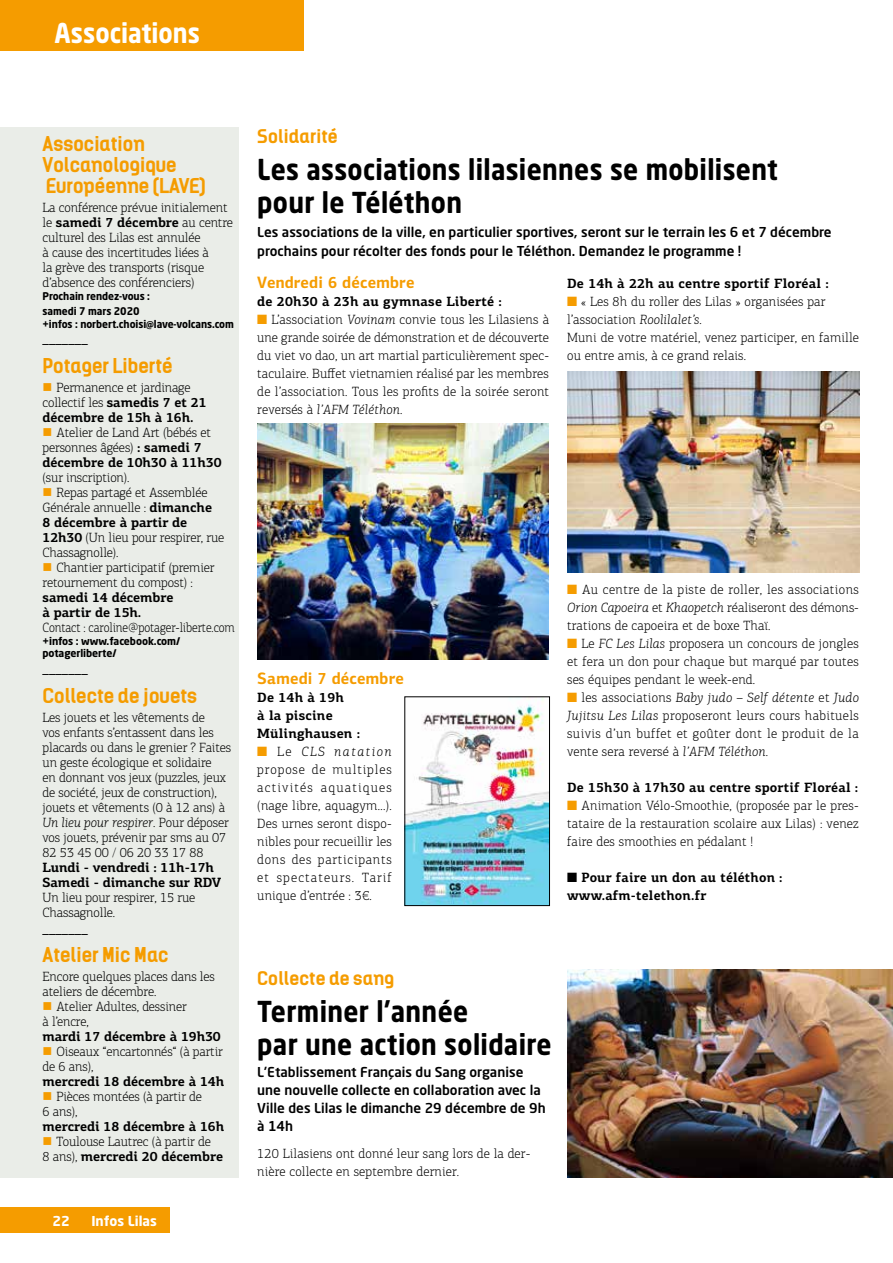
<style>
.page{position:relative;width:893px;height:1263px;background:#fff}
.page>*{position:absolute;margin:0;border:0;box-sizing:border-box;transform-origin:0 0}
.t1{font:700 28.5px/33px "Neo Sans Std";letter-spacing:.015em;color:#000;scale:.9 1}
.t2{font:700 27px "Neo Sans Std";color:#fff;scale:.9 1}
.t3{font:700 19.5px/21px "Kelson";letter-spacing:.005em;color:#f59c00}
.t4{font:700 18px "Kelson";letter-spacing:.01em;color:#f59c00}
.t5{font:700 16.5px "PF Centro Sans Pro";letter-spacing:.015em;color:#f59c00;scale:.94 1}
.t6{font:300 13.5px/15px "PF Centro Slab Pro";letter-spacing:-.005em;color:#000}
.t7{font:500 13.5px/18px "Neo Sans Std";color:#000}
.t8{font:300 13.5px/18px "PF Centro Slab Pro";letter-spacing:.015em;color:#000}
.t9{font:700 13.5px/15px "PF Centro Slab Pro";letter-spacing:-.005em;color:#000}
.t10{font:700 13.5px/18px "PF Centro Slab Pro";letter-spacing:.015em;color:#000}
.t11{font:700 13.5px/18px "PF Centro Slab Pro";letter-spacing:.015em;color:#000;scale:.96 1}
.t12{font:300 13.5px "PF Centro Slab Pro";letter-spacing:-.005em;color:#000;scale:.9 1}
.t13{font:700 13.5px "PF Centro Slab Pro";letter-spacing:.015em;color:#000;scale:.95 1}
.t14{font:700 13.5px "Neo Sans Std";color:#fff}
.t15{font:700 10.5px/15px "Neo Sans Std";letter-spacing:-.005em;color:#000;scale:.96 1}
.t16{font:700 10.5px/12.6px "Neo Sans Std";letter-spacing:-.005em;color:#000}
.s1{font-weight:700}
.s2{color:#f59c00}
.s3{font-style:italic}
</style>
<div class="page">
<div style="left:0;top:0;width:304px;height:51px;background:#f59c00"></div>
<div style="left:0;top:1208px;width:170px;height:25px;background:#f59c00"></div>
<div style="left:0;top:128px;width:239px;height:1050px;background:#eaede8"></div>
<img style="left:567px;top:372px;width:292px;height:201px">
<img style="left:258px;top:423px;width:290px;height:236px">
<img style="left:407px;top:699px;width:141px;height:205px">
<div style="left:405px;top:697px;width:145px;height:209px;border:1px solid #000"></div>
<img style="left:567px;top:969px;width:326px;height:209px">
<h2 class="t2" style="left:55px;top:16px;width:163px">Associations</h2>
<h3 class="t3" style="left:43px;top:132px;width:165px">Association<br>Volcanologique<br>Européenne (LAVE)</h3>
<p class="t6" style="left:43px;top:200px;width:192px">La conférence prévue initialement le <span class="s1">samedi 7 décembre</span> au centre culturel des Lilas est annulée<br>à cause des incertitudes liées à<br>la grève des transports (risque d’absence des conférenciers)</p>
<p class="t15" style="left:43px;top:288px;width:114px">Prochain rendez-vous : samedi 7 mars 2020</p>
<p class="t15" style="left:43px;top:316px;width:201px">+infos : norbert.choisi@lave-volcans.com</p>
<p class="t13" style="left:43px;top:330px;width:49px">_______</p>
<h3 class="t3" style="left:43px;top:354px;width:132px">Potager Liberté</h3>
<p class="t6" style="left:43px;top:380px;width:166px"><span class="s2">■</span> Permanence et jardinage collectif les <span class="s1">samedis 7 et 21 décembre de 15h à 16h.</span></p>
<p class="t6" style="left:43px;top:425px;width:181px"><span class="s2">■</span> Atelier de Land Art (bébés et personnes âgées) <span class="s1">: samedi 7 décembre de 10h30 à 11h30</span></p>
<p class="t6" style="left:43px;top:470px;width:89px">(sur inscription).</p>
<p class="t6" style="left:43px;top:485px;width:183px"><span class="s2">■</span> Repas partagé et Assemblée<br>Générale annuelle : <span class="s1">dimanche<br>8 décembre à partir de<br>12h30</span> (Un lieu pour respirer, rue<br>Chassagnolle).</p>
<p class="t6" style="left:43px;top:560px;width:173px"><span class="s2">■</span> Chantier participatif (premier retournement du compost) :</p>
<p class="t9" style="left:43px;top:590px;width:132px">samedi 14 décembre à partir de 15h.</p>
<p class="t12" style="left:43px;top:620px;width:215px">Contact : caroline@potager-liberte.com</p>
<p class="t16" style="left:43px;top:634px;width:139px">+infos : www.facebook.com/ potagerliberte/</p>
<p class="t13" style="left:43px;top:660px;width:49px">_______</p>
<h3 class="t3" style="left:43px;top:684px;width:156px">Collecte de jouets</h3>
<p class="t6" style="left:43px;top:710px;width:190px">Les jouets et les vêtements de<br>vos enfants s’entassent dans les placards ou dans le grenier ? Faites un geste écologique et solidaire<br>en donnant vos jeux (puzzles, jeux de société, jeux de construction), jouets et vêtements (0 à 12 ans) à<br><span class="s3">Un lieu pour respirer</span>. Pour déposer vos jouets, prévenir par sms au 07<br>82 53 45 00 / 06 20 33 17 88</p>
<p class="t9" style="left:43px;top:859px;width:180px">Lundi - vendredi : 11h-17h<br>Samedi - dimanche sur RDV</p>
<p class="t6" style="left:43px;top:890px;width:154px">Un lieu pour respirer, 15 rue<br>Chassagnolle.</p>
<p class="t13" style="left:43px;top:919px;width:49px">_______</p>
<h3 class="t3" style="left:43px;top:943px;width:127px">Atelier Mic Mac</h3>
<p class="t6" style="left:43px;top:969px;width:174px">Encore quelques places dans les ateliers de décembre.</p>
<p class="t6" style="left:43px;top:999px;width:146px"><span class="s2">■</span> Atelier Adultes, dessiner à l’encre,</p>
<p class="t9" style="left:43px;top:1029px;width:180px">mardi 17 décembre à 19h30</p>
<p class="t6" style="left:43px;top:1044px;width:182px"><span class="s2">■</span> Oiseaux “encartonnés“ (à partir de 6 ans),</p>
<p class="t9" style="left:43px;top:1074px;width:183px">mercredi 18 décembre à 14h</p>
<p class="t6" style="left:43px;top:1089px;width:161px"><span class="s2">■</span> Pièces montées (à partir de<br>6 ans),</p>
<p class="t9" style="left:43px;top:1119px;width:183px">mercredi 18 décembre à 16h</p>
<p class="t6" style="left:43px;top:1134px;width:182px"><span class="s2">■</span> Toulouse Lautrec (à partir de<br>8 ans), <span class="s1">mercredi 20 décembre</span></p>
<p class="t14" style="left:53px;top:1212px;width:19px">22</p>
<p class="t14" style="left:91px;top:1212px;width:67px">Infos Lilas</p>
<h3 class="t4" style="left:257px;top:123px;width:82px">Solidarité</h3>
<h1 class="t1" style="left:257px;top:152px;width:580px">Les associations lilasiennes se mobilisent pour le Téléthon</h1>
<p class="t7" style="left:257px;top:221px;width:576px;line-height:19.5px">Les associations de la ville, en particulier sportives, seront sur le terrain les 6 et 7 décembre prochains pour récolter des fonds pour le Téléthon. Demandez le programme !</p>
<p class="t5" style="left:257px;top:272px;width:169px">Vendredi 6 décembre</p>
<p class="t10" style="left:257px;top:292px;width:246px">de 20h30 à 23h au gymnase Liberté :</p>
<p class="t6" style="left:257px;top:311px;width:293px;line-height:18px;text-align:justify"><span class="s2">■</span> L’association <span class="s3">Vovinam</span> convie tous les Lilasiens à une grande soirée de démonstration et de découverte du viet vo dao, un art martial particulièrement spec&shy;taculaire. Buffet vietnamien réalisé par les membres de l’association. Tous les profits de la soirée seront reversés à <span class="s3">l’AFM Téléthon</span>.</p>
<p class="t10" style="left:567px;top:274px;width:263px">De 14h à 22h au centre sportif Floréal :</p>
<p class="t8" style="left:567px;top:292px;width:293px"><span class="s2">■</span> « Les 8h du roller des Lilas » organisées par l’association <span class="s3">Roolilalet’s</span>.<br>Muni de votre matériel, venez participer, en famille ou entre amis, à ce grand relais.</p>
<p class="t5" style="left:257px;top:668px;width:157px">Samedi 7 décembre</p>
<p class="t10" style="left:257px;top:688px;width:104px">De 14h à 19h<br>à la piscine<br>Mülinghausen :</p>
<p class="t6" style="left:257px;top:743px;width:136px;line-height:18px;text-align:justify"><span class="s2">■</span> Le <span class="s3">CLS natation </span>propose de multiples activités aquatiques (nage libre, aquagym…).<br>Des urnes seront dispo&shy;nibles pour recueillir les dons des participants et spectateurs. Tarif unique d’entrée : 3€.</p>
<p class="t6" style="left:567px;top:580px;width:293px;line-height:18px;text-align:justify"><span class="s2">■</span> Au centre de la piste de roller, les associations <span class="s3">Orion Capoeira</span> et <span class="s3">Khaopetch</span> réaliseront des démons&shy;trations de capoeira et de boxe Thaï.</p>
<p class="t6" style="left:567px;top:635px;width:293px;line-height:18px;text-align:justify"><span class="s2">■</span> Le <span class="s3">FC Les Lilas</span> proposera un concours de jongles et fera un don pour chaque but marqué par toutes ses équipes pendant le week-end.</p>
<p class="t6" style="left:567px;top:688px;width:293px;line-height:18px;text-align:justify"><span class="s2">■</span> les associations <span class="s3">Baby judo – Self détente</span> et <span class="s3">Judo Jujitsu Les Lilas</span> proposeront leurs cours habituels suivis d’un buffet et goûter dont le produit de la vente sera reversé à <span class="s3">l’AFM Téléthon</span>.</p>
<p class="t10" style="left:567px;top:778px;width:293px">De 15h30 à 17h30 au centre sportif Floréal :</p>
<p class="t6" style="left:567px;top:797px;width:293px;line-height:18px;text-align:justify"><span class="s2">■</span> Animation Vélo-Smoothie, (proposée par le pres&shy;tataire de la restauration scolaire aux Lilas) : venez faire des smoothies en pédalant !</p>
<p class="t11" style="left:567px;top:868px;width:226px">■ Pour faire un don au téléthon : www.afm-telethon.fr</p>
<h3 class="t4" style="left:257px;top:965px;width:138px">Collecte de sang</h3>
<h1 class="t1" style="left:257px;top:994px;width:329px">Terminer l’année<br>par une action solidaire</h1>
<p class="t7" style="left:257px;top:1063px;width:290px">L’Etablissement Français du Sang organise une nouvelle collecte en collaboration avec la Ville des Lilas le dimanche 29 décembre de 9h à 14h</p>
<p class="t8" style="left:257px;top:1144px;width:275px">120 Lilasiens ont donné leur sang lors de la der&shy;nière collecte en septembre dernier.</p>
</div>
